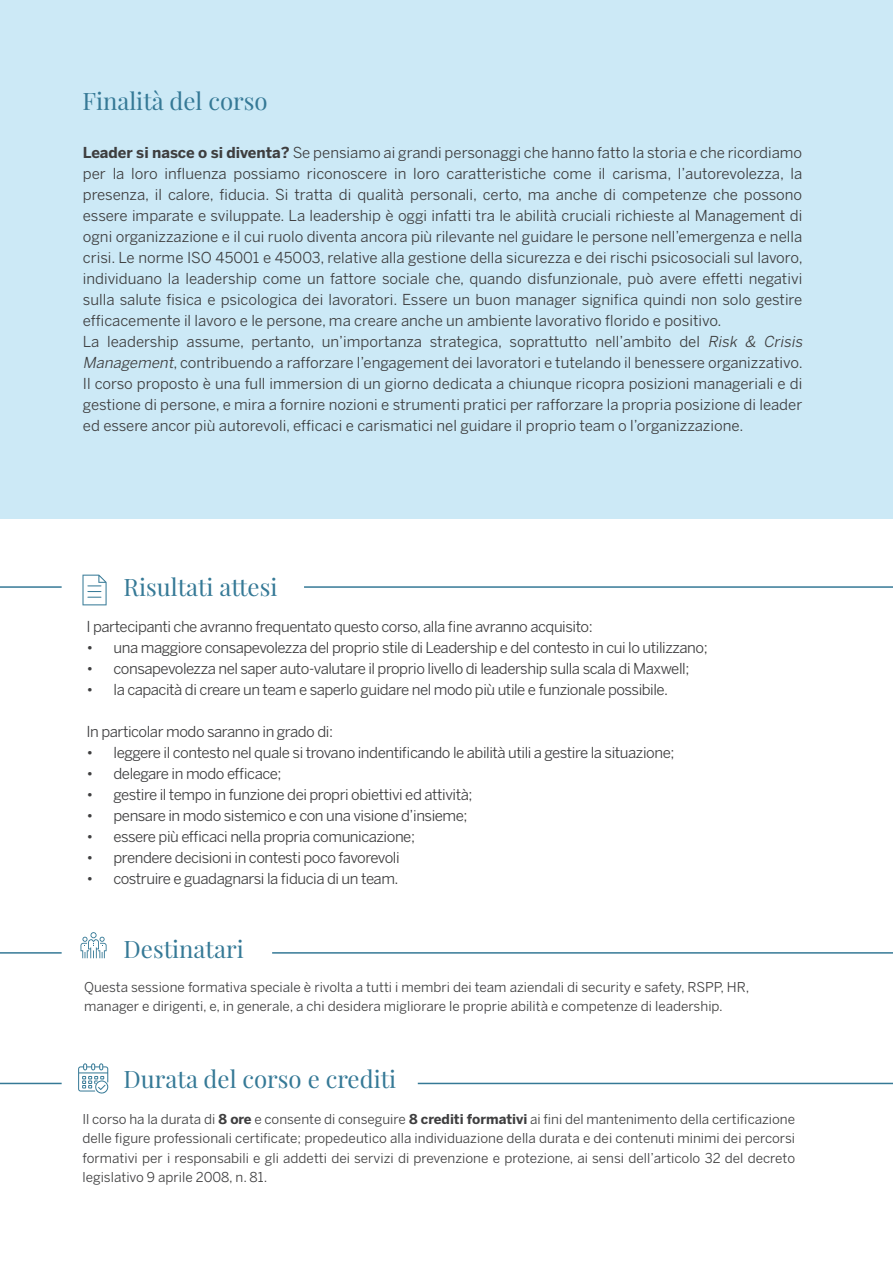
<style>
.page{position:relative;width:893px;height:1263px;background:#fff}
.page>*{position:absolute;margin:0;border:0;box-sizing:border-box;transform-origin:0 0}
.t1{font:24px "Playfair Display";color:#357996}
.t2{font:15px/21px "Benton Sans";letter-spacing:-.03em;color:#3e3e3f;text-align:justify}
.t3{font:15px/21px "Benton Sans";color:#3e3e3f}
.t4{font:13.5px/19.5px "Benton Sans";color:#3e3e3f}
.s1{font-weight:700}
.s2{font-style:italic}
</style>
<div class="page">
<div style="left:0;top:0;width:893px;height:519px;background:#cce9f6"></div>
<svg style="left:82px;top:575px;width:25px;height:30px"></svg>
<svg style="left:81px;top:932px;width:26px;height:26px"></svg>
<svg style="left:78px;top:1063px;width:30px;height:31px"></svg>
<hr style="left:0;top:1083px;width:62px;height:1px;background:#357996">
<hr style="left:0;top:952px;width:62px;height:2px;background:#357996">
<hr style="left:0;top:586px;width:62px;height:2px;background:#357996">
<hr style="left:418px;top:1083px;width:475px;height:1px;background:#357996">
<hr style="left:272px;top:952px;width:621px;height:2px;background:#357996">
<hr style="left:304px;top:586px;width:589px;height:2px;background:#357996">
<p class="t1" style="left:82px;top:86px;width:187px">Finalità del corso</p>
<p class="t2" style="left:83px;top:141px;width:721px"><span class="s1">Leader si nasce o si diventa?</span> Se pensiamo ai grandi personaggi che hanno fatto la storia e che ricordiamo per la loro influenza possiamo riconoscere in loro caratteristiche come il carisma, l’autorevolezza, la presenza, il calore, fiducia. Si tratta di qualità personali, certo, ma anche di competenze che possono essere imparate e sviluppate. La leadership è oggi infatti tra le abilità cruciali richieste al Management di ogni organizzazione e il cui ruolo diventa ancora più rilevante nel guidare le persone nell’emergenza e nella crisi. Le norme ISO 45001 e 45003, relative alla gestione della sicurezza e dei rischi psicosociali sul lavoro, individuano la leadership come un fattore sociale che, quando disfunzionale, può avere effetti negativi sulla salute fisica e psicologica dei lavoratori. Essere un buon manager significa quindi non solo gestire efficacemente il lavoro e le persone, ma creare anche un ambiente lavorativo florido e positivo.</p>
<p class="t3" style="left:83px;top:330px;width:724px">La leadership assume, pertanto, un’importanza strategica, soprattutto nell’ambito del <span class="s2">Risk &amp; Crisis Management</span>, contribuendo a rafforzare l’engagement dei lavoratori e tutelando il benessere organizzativo.<br>Il corso proposto è una full immersion di un giorno dedicata a chiunque ricopra posizioni manageriali e di gestione di persone, e mira a fornire nozioni e strumenti pratici per rafforzare la propria posizione di leader ed essere ancor più autorevoli, efficaci e carismatici nel guidare il proprio team o l’organizzazione.</p>
<p class="t1" style="left:124px;top:572px;width:155px">Risultati attesi</p>
<p class="t2" style="left:87px;top:616px;width:508px">I partecipanti che avranno frequentato questo corso, alla fine avranno acquisito:</p>
<p class="t2" style="left:87px;top:637px;width:623px">• una maggiore consapevolezza del proprio stile di Leadership e del contesto in cui lo utilizzano;</p>
<p class="t2" style="left:87px;top:658px;width:604px">• consapevolezza nel saper auto-valutare il proprio livello di leadership sulla scala di Maxwell;</p>
<p class="t2" style="left:87px;top:679px;width:583px">• la capacità di creare un team e saperlo guidare nel modo più utile e funzionale possibile.</p>
<p class="t2" style="left:87px;top:721px;width:248px">In particolar modo saranno in grado di:</p>
<p class="t2" style="left:87px;top:742px;width:589px">• leggere il contesto nel quale si trovano indentificando le abilità utili a gestire la situazione;</p>
<p class="t2" style="left:87px;top:763px;width:197px">• delegare in modo efficace;</p>
<p class="t2" style="left:87px;top:784px;width:387px">• gestire il tempo in funzione dei propri obiettivi ed attività;</p>
<p class="t2" style="left:87px;top:805px;width:383px">• pensare in modo sistemico e con una visione d’insieme;</p>
<p class="t2" style="left:87px;top:826px;width:330px">• essere più efficaci nella propria comunicazione;</p>
<p class="t2" style="left:87px;top:847px;width:315px">• prendere decisioni in contesti poco favorevoli</p>
<p class="t2" style="left:87px;top:868px;width:314px">• costruire e guadagnarsi la fiducia di un team.</p>
<p class="t1" style="left:124px;top:934px;width:122px">Destinatari</p>
<p class="t4" style="left:84px;top:977px;width:667px">Questa sessione formativa speciale è rivolta a tutti i membri dei team aziendali di security e safety, RSPP, HR, manager e dirigenti, e, in generale, a chi desidera migliorare le proprie abilità e competenze di leadership.</p>
<p class="t1" style="left:124px;top:1064px;width:274px">Durata del corso e crediti</p>
<p class="t4" style="left:82px;top:1109px;width:714px;text-align:justify">Il corso ha la durata di <span class="s1">8 ore</span> e consente di conseguire <span class="s1">8 crediti formativi</span> ai fini del mantenimento della certificazione delle figure professionali certificate; propedeutico alla individuazione della durata e dei contenuti minimi dei percorsi formativi per i responsabili e gli addetti dei servizi di prevenzione e protezione, ai sensi dell’articolo 32 del decreto legislativo 9 aprile 2008, n. 81.</p>
</div>
